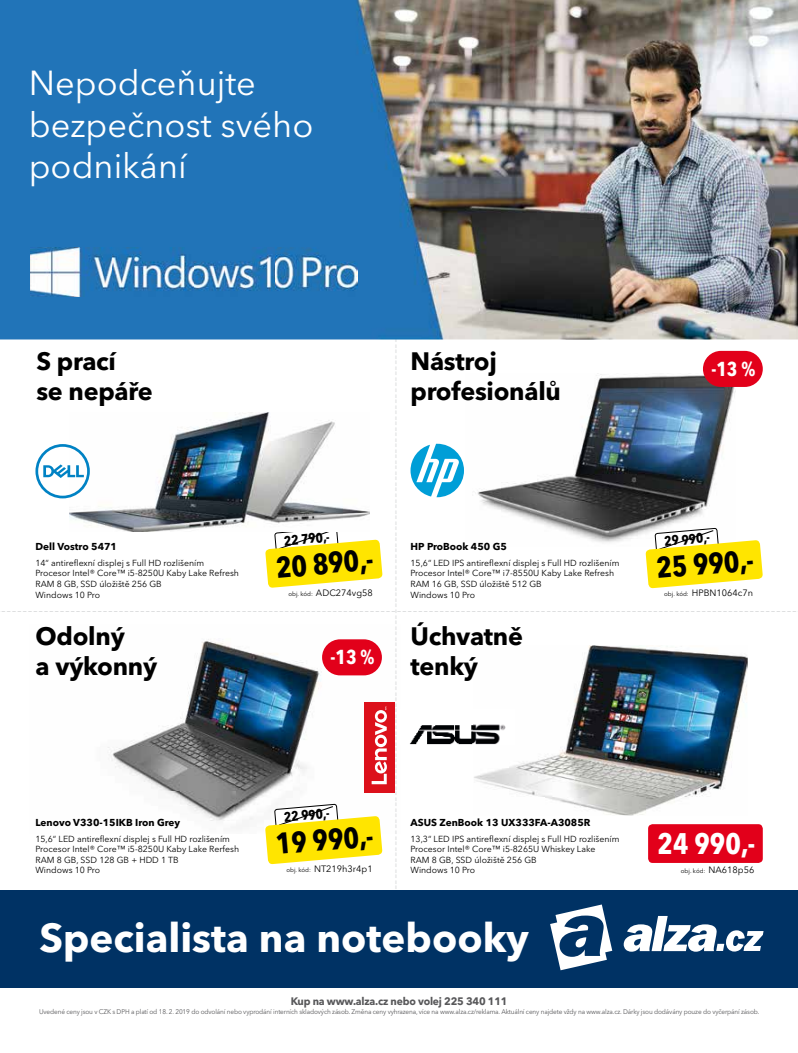
<style>
.page{position:relative;width:798px;height:1053px;background:#fff}
.page>*{position:absolute;margin:0;border:0;box-sizing:border-box;transform-origin:0 0}
.t1{font:700 40.12px "Avenir Next LT Pro";color:#fff}
.t2{font:34.38px/41.4px "Avenir Next LT Pro";color:#fff}
.t3{font:700 condensed 29.5px "Avenir Next LT Pro";color:#000}
.t4{font:700 condensed 29.5px "Avenir Next LT Pro";color:#fff}
.t5{font:700 25px/30px "Avenir Next LT Pro";letter-spacing:-.01em;color:#000}
.t6{font:700 condensed 20px "Avenir Next LT Pro";color:#fff}
.t7{font:15.5px "Minion Pro";color:#d9dadb}
.t8{font:700 condensed 13.75px "Avenir Next LT Pro";color:#000}
.t9{font:700 10.75px "Avenir Next LT Pro";letter-spacing:-.02em;color:#58585a;scale:.96 1}
.t10{font:700 10px "Avenir Next LT Pro";color:#000}
.t11{font:9.12px "Avenir Next LT Pro";color:#000}
.t12{font:8.75px/10.5px "Avenir Next LT Pro";color:#000}
.t13{font:6.75px "Avenir Next LT Pro";letter-spacing:-.02em;color:#58585a;scale:.96 1}
.t14{font:6.12px "Avenir Next LT Pro";color:#000}
.s1{font-size:6.12px}
.s2{font-size:9.12px}
</style>
<div class="page">
<img style="left:108px;top:639px;width:287px;height:182px">
<img style="left:474px;top:645px;width:273px;height:170px">
<img style="left:477px;top:374px;width:258px;height:169px">
<div style="left:0;top:889px;width:797px;height:98px;background:#003264"></div>
<svg style="left:265px;top:532px;width:117px;height:56px"></svg>
<svg style="left:645px;top:528px;width:117px;height:60px"></svg>
<div style="left:322px;top:639px;width:60px;height:36px;background:#e2001a;border-radius:18px"></div>
<svg style="left:265px;top:804px;width:117px;height:60px"></svg>
<div style="left:648px;top:824px;width:114px;height:38px;background:#e2001a;border-radius:4px"></div>
<div style="left:702px;top:351px;width:60px;height:36px;background:#e2001a;border-radius:18px"></div>
<img style="left:69px;top:412px;width:300px;height:119px">
<svg style="left:35px;top:444px;width:55px;height:54px"></svg>
<svg style="left:410px;top:444px;width:54px;height:53px"></svg>
<div style="left:364px;top:702px;width:31px;height:90px;background:#dc111b"></div>
<svg style="left:371px;top:706px;width:16px;height:78px"></svg>
<img style="left:409px;top:710px;width:105px;height:34px">
<svg style="left:550px;top:904px;width:213px;height:66px"></svg>
<img style="left:0;top:0;width:797px;height:339px">
<img style="left:31px;top:247px;width:326px;height:49px">
<h2 class="t2" style="left:29px;top:62px;width:286px">Nepodceňujte bezpečnost svého podnikání</h2>
<h3 class="t5" style="left:36px;top:346px;width:118px">S prací<br>se nepáře</h3>
<h3 class="t5" style="left:410px;top:346px;width:152px">Nástroj profesionálů</h3>
<h3 class="t6" style="left:711px;top:357px;width:45px">-13 %</h3>
<p class="t10" style="left:35px;top:540px;width:83px">Dell Vostro 5471</p>
<p class="t12" style="left:35px;top:557px;width:205px">14“ antireflexní displej s Full HD rozlišením Procesor Intel® Core™ i5-8250U Kaby Lake Refresh RAM 8 GB, SSD úložiště 256 GB<br>Windows 10 Pro</p>
<h3 class="t8" style="left:283px;top:532px;width:47px;rotate:-5deg">22 790,-</h3>
<h3 class="t3" style="left:274px;top:549px;width:99px;rotate:-5deg">20 890,-</h3>
<p class="t11" style="left:288px;top:587px;width:86px"><span class="s1">obj. kód:</span> ADC274vg58</p>
<p class="t10" style="left:410px;top:540px;width:98px">HP ProBook 450 G5</p>
<p class="t12" style="left:410px;top:557px;width:210px">15,6“ LED IPS antireflexní displej s Full HD rozlišením Procesor Intel® Core™ i7-8550U Kaby Lake Refresh RAM 16 GB, SSD úložiště 512 GB<br>Windows 10 Pro</p>
<h3 class="t8" style="left:663px;top:532px;width:47px;rotate:-5deg">29 990,-</h3>
<h3 class="t3" style="left:654px;top:550px;width:99px;rotate:-5deg">25 990,-</h3>
<p class="t11" style="left:664px;top:587px;width:90px"><span class="s1">obj. kód:</span> HPBN1064c7n</p>
<h3 class="t7" style="left:1px;top:599px;width:797px">-----------------------------------------------------------------------------------------------------------------------------------------------------</h3>
<h3 class="t5" style="left:35px;top:620px;width:123px">Odolný<br>a výkonný</h3>
<h3 class="t6" style="left:330px;top:645px;width:45px">-13 %</h3>
<h3 class="t5" style="left:410px;top:620px;width:114px">Úchvatně tenký</h3>
<p class="t10" style="left:35px;top:815px;width:146px">Lenovo V330-15IKB Iron Grey</p>
<p class="t12" style="left:35px;top:833px;width:205px">15,6“ LED antireflexní displej s Full HD rozlišením Procesor Intel® Core™ i5-8250U Kaby Lake Rerfesh RAM 8 GB, SSD 128 GB + HDD 1 TB<br>Windows 10 Pro</p>
<h3 class="t8" style="left:283px;top:808px;width:47px;rotate:-5deg">22 990,-</h3>
<h3 class="t3" style="left:274px;top:826px;width:99px;rotate:-5deg">19 990,-</h3>
<p class="t11" style="left:286px;top:863px;width:88px"><span class="s1">obj. kód:</span> NT219h3r4p1</p>
<p class="t10" style="left:410px;top:815px;width:181px">ASUS ZenBook 13 UX333FA-A3085R</p>
<p class="t12" style="left:410px;top:833px;width:210px">13,3“ LED IPS antireflexní displej s Full HD rozlišením Procesor Intel® Core™ i5-8265U Whiskey Lake<br>RAM 8 GB, SSD úložiště 256 GB<br>Windows 10 Pro</p>
<h1 class="t1" style="left:39px;top:912px;width:491px">Specialista na notebooky</h1>
<h3 class="t4" style="left:657px;top:825px;width:99px">24 990,-</h3>
<p class="t14" style="left:680px;top:867px;width:75px">obj. kód: <span class="s2">NA618p56</span></p>
<p class="t9" style="left:291px;top:994px;width:227px">Kup na www.alza.cz nebo volej 225 340 111</p>
<p class="t13" style="left:39px;top:1007px;width:751px">Uvedené ceny jsou v CZK s DPH a platí od 18. 2. 2019 do odvolání nebo vyprodání interních skladových zásob. Změna ceny vyhrazena, více na www.alza.cz/reklama. Aktuální ceny najdete vždy na www.alza.cz. Dárky jsou dodávány pouze do vyčerpání zásob.</p>
</div>
